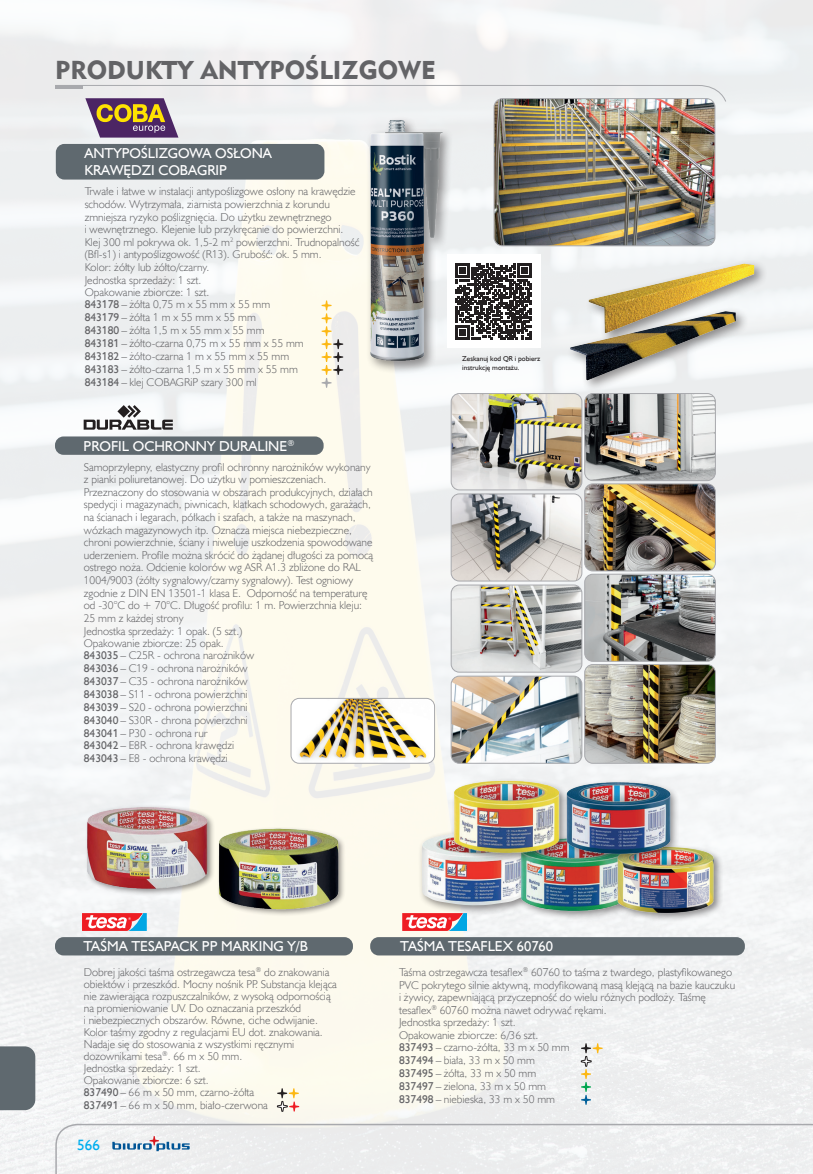
<style>
.page{position:relative;width:813px;height:1174px;background:#fff}
.page>*{position:absolute;margin:0;border:0;box-sizing:border-box;transform-origin:0 0}
.Rozdziały_nie_do_spisu{font:25.65px "Geometric 415 Blk EU";color:#636366}
.t1{font:15px "Humanst 521 EU";color:#00aeef}
.Nazwa_modułu_A{font:14.4px/17.2px "Humanst 521 EU";color:#fff}
.Nazwa_modułu_C{font:14.4px "Humanst 521 EU";color:#fff}
.opis_produktów{font:11.4px/12.6px "Humanst 521 Lt EU";color:#636366}
.opis_produktów-2{font:7.2px/8.7px "Humanst 521 EU";color:#231f20}
.s1{font-family:"Humanst 521 EU"}
</style>
<div class="page">
<img style="left:0;top:0;width:812px;height:1174px">
<svg style="left:55px;top:1123px;width:757px;height:51px"></svg>
<svg style="left:112px;top:1136px;width:77px;height:15px"></svg>
<div style="left:0;top:1046px;width:35px;height:64px;background:#5f696f"></div>
<div style="left:55px;top:436px;width:268px;height:19px;background:#5f696f;border-radius:9px"></div>
<svg style="left:84px;top:405px;width:89px;height:24px"></svg>
<img style="left:584px;top:484px;width:131px;height:87px">
<div style="left:584px;top:483px;width:131px;height:88px;border:1px solid #a8a9ad;border-radius:8px"></div>
<img style="left:584px;top:664px;width:131px;height:99px">
<div style="left:584px;top:664px;width:131px;height:99px;border:1px solid #a8a9ad;border-radius:8px"></div>
<img style="left:584px;top:574px;width:131px;height:87px">
<div style="left:584px;top:574px;width:131px;height:87px;border:1px solid #a8a9ad;border-radius:8px"></div>
<img style="left:584px;top:393px;width:131px;height:87px">
<div style="left:584px;top:393px;width:131px;height:88px;border:1px solid #a8a9ad;border-radius:8px"></div>
<img style="left:451px;top:393px;width:130px;height:97px">
<div style="left:450px;top:393px;width:132px;height:97px;border:1px solid #a8a9ad;border-radius:8px"></div>
<img style="left:451px;top:494px;width:130px;height:87px">
<div style="left:450px;top:493px;width:132px;height:88px;border:1px solid #a8a9ad;border-radius:8px"></div>
<img style="left:451px;top:585px;width:130px;height:87px">
<div style="left:450px;top:584px;width:132px;height:88px;border:1px solid #a8a9ad;border-radius:8px"></div>
<img style="left:451px;top:676px;width:130px;height:87px">
<div style="left:450px;top:676px;width:132px;height:87px;border:1px solid #a8a9ad;border-radius:8px"></div>
<img style="left:291px;top:698px;width:143px;height:65px">
<div style="left:290px;top:698px;width:144px;height:65px;border:1px solid #a8a9ad;border-radius:8px"></div>
<div style="left:56px;top:144px;width:268px;height:36px;background:#5f696f;border-radius:9px"></div>
<svg style="left:321px;top:300px;width:22px;height:88px;background:#ece3cc"></svg>
<svg style="left:55px;top:85px;width:671px;height:53px"></svg>
<div style="left:584px;top:259px;width:183px;height:87px;background:#231f20;opacity:.5"></div>
<img style="left:588px;top:264px;width:165px;height:69px">
<img style="left:494px;top:99px;width:220px;height:147px">
<div style="left:493px;top:98px;width:222px;height:148px;border:1px solid #a8a9ad;border-radius:9px"></div>
<div style="left:565px;top:306px;width:183px;height:87px;background:#231f20;opacity:.5"></div>
<img style="left:570px;top:311px;width:165px;height:69px">
<div style="left:365px;top:116px;width:88px;height:258px;background:#231f20;opacity:.5"></div>
<img style="left:369px;top:93px;width:73px;height:293px">
<div style="left:370px;top:937px;width:374px;height:18px;background:#5f696f;border-radius:9px"></div>
<svg style="left:580px;top:1043px;width:22px;height:61px"></svg>
<svg style="left:402px;top:913px;width:64px;height:18px"></svg>
<div style="left:418px;top:829px;width:119px;height:87px;background:#231f20;opacity:.5"></div>
<img style="left:421px;top:833px;width:93px;height:73px">
<div style="left:85px;top:804px;width:130px;height:92px;background:#231f20;opacity:.5"></div>
<img style="left:84px;top:804px;width:126px;height:85px">
<div style="left:55px;top:937px;width:298px;height:18px;background:#5f696f;border-radius:9px"></div>
<svg style="left:277px;top:1088px;width:22px;height:27px"></svg>
<svg style="left:82px;top:913px;width:65px;height:18px"></svg>
<div style="left:216px;top:826px;width:130px;height:90px;background:#231f20;opacity:.5"></div>
<img style="left:216px;top:825px;width:125px;height:86px">
<div style="left:518px;top:834px;width:117px;height:86px;background:#231f20;opacity:.5"></div>
<img style="left:514px;top:863px;width:99px;height:48px">
<div style="left:613px;top:843px;width:110px;height:79px;background:#231f20;opacity:.5"></div>
<img style="left:613px;top:822px;width:104px;height:104px">
<div style="left:562px;top:779px;width:117px;height:84px;background:#231f20;opacity:.5"></div>
<img style="left:568px;top:778px;width:107px;height:78px">
<div style="left:450px;top:777px;width:118px;height:86px;background:#231f20;opacity:.5"></div>
<div style="left:447px;top:255px;width:93px;height:93px;background:#fff"></div>
<svg style="left:455px;top:263px;width:76px;height:76px"></svg>
<p class="Rozdziały_nie_do_spisu" style="left:55px;top:54px;width:382px">PRODUKTY ANTYPOŚLIZGOWE</p>
<p class="Nazwa_modułu_A" style="left:84px;top:144px;width:189px">ANTYPOŚLIZGOWA OSŁONA<br>KRAWĘDZI COBAGRIP</p>
<p class="opis_produktów" style="left:85px;top:185px;width:276px">Trwałe i łatwe w instalacji antypoślizgowe osłony na krawędzie schodów. Wytrzymała, ziarnista powierzchnia z korundu zmniejsza ryzyko poślizgnięcia. Do użytku zewnętrznego<br>i wewnętrznego. Klejenie lub przykręcanie do powierzchni.<br>Klej 300 ml pokrywa ok. 1,5-2 m<sup>2</sup> powierzchni. Trudnopalność (Bfl-s1) i antypoślizgowość (R13). Grubość: ok. 5 mm.<br>Kolor: żółty lub żółto/czarny.</p>
<p class="opis_produktów" style="left:85px;top:273px;width:118px">Jednostka sprzedaży: 1 szt.</p>
<p class="opis_produktów" style="left:85px;top:286px;width:126px">Opakowanie zbiorcze: 1 szt.</p>
<p class="opis_produktów" style="left:85px;top:298px;width:187px"><span class="s1">843178</span> – żółta 0,75 m x 55 mm x 55 mm</p>
<p class="opis_produktów" style="left:85px;top:311px;width:173px"><span class="s1">843179</span> – żółta 1 m x 55 mm x 55 mm</p>
<p class="opis_produktów" style="left:85px;top:324px;width:181px"><span class="s1">843180</span> – żółta 1,5 m x 55 mm x 55 mm</p>
<p class="opis_produktów" style="left:85px;top:336px;width:220px"><span class="s1">843181</span> – żółto-czarna 0,75 m x 55 mm x 55 mm</p>
<p class="opis_produktów" style="left:85px;top:349px;width:206px"><span class="s1">843182</span> – żółto-czarna 1 m x 55 mm x 55 mm</p>
<p class="opis_produktów" style="left:85px;top:362px;width:214px"><span class="s1">843183</span> – żółto-czarna 1,5 m x 55 mm x 55 mm</p>
<p class="opis_produktów" style="left:85px;top:375px;width:174px"><span class="s1">843184</span> – klej COBAGRiP szary 300 ml</p>
<p class="Nazwa_modułu_A" style="left:83px;top:437px;width:212px">PROFIL OCHRONNY DURALINE<sup>®</sup></p>
<p class="opis_produktów" style="left:84px;top:460px;width:291px">Samoprzylepny, elastyczny profil ochronny narożników wykonany z pianki poliuretanowej. Do użytku w pomieszczeniach.<br>Przeznaczony do stosowania w obszarach produkcyjnych, działach spedycji i magazynach, piwnicach, klatkach schodowych, garażach, na ścianach i legarach, półkach i szafach, a także na maszynach, wózkach magazynowych itp. Oznacza miejsca niebezpieczne, chroni powierzchnie, ściany i niweluje uszkodzenia spowodowane uderzeniem. Profile można skrócić do żądanej długości za pomocą ostrego noża. Odcienie kolorów wg ASR A1.3 zbliżone do RAL 1004/9003 (żółty sygnałowy/czarny sygnałowy). Test ogniowy zgodnie z DIN EN 13501-1 klasa E. Odporność na temperaturę od -30°C do + 70°C. Długość profilu: 1 m. Powierzchnia kleju:<br>25 mm z każdej strony</p>
<p class="opis_produktów" style="left:84px;top:624px;width:160px">Jednostka sprzedaży: 1 opak. (5 szt.)</p>
<p class="opis_produktów" style="left:84px;top:636px;width:141px">Opakowanie zbiorcze: 25 opak.</p>
<p class="opis_produktów" style="left:84px;top:649px;width:172px"><span class="s1">843035</span> – C25R - ochrona narożników</p>
<p class="opis_produktów" style="left:84px;top:661px;width:165px"><span class="s1">843036</span> – C19 - ochrona narożników</p>
<p class="opis_produktów" style="left:84px;top:674px;width:165px"><span class="s1">843037</span> – C35 - ochrona narożników</p>
<p class="opis_produktów" style="left:84px;top:687px;width:165px"><span class="s1">843038</span> – S11 - ochrona powierzchni</p>
<p class="opis_produktów" style="left:84px;top:700px;width:165px"><span class="s1">843039</span> – S20 - ochrona powierzchni</p>
<p class="opis_produktów" style="left:84px;top:713px;width:165px"><span class="s1">843040</span> – S30R - chrona powierzchni</p>
<p class="opis_produktów" style="left:84px;top:726px;width:125px"><span class="s1">843041</span> – P30 - ochrona rur</p>
<p class="opis_produktów" style="left:84px;top:739px;width:152px"><span class="s1">843042</span> – E8R - ochrona krawędzi</p>
<p class="opis_produktów" style="left:84px;top:752px;width:145px"><span class="s1">843043</span> – E8 - ochrona krawędzi</p>
<p class="opis_produktów-2" style="left:462px;top:354px;width:79px">Zeskanuj kod QR i pobierz instrukcję montażu.</p>
<p class="Nazwa_modułu_A" style="left:83px;top:937px;width:226px">TAŚMA TESAPACK PP MARKING Y/B</p>
<p class="opis_produktów" style="left:84px;top:966px;width:254px;line-height:12px">Dobrej jakości taśma ostrzegawcza tesa<sup>®</sup> do znakowania obiektów i przeszkód. Mocny nośnik PP. Substancja klejąca nie zawierająca rozpuszczalników, z wysoką odpornością na promieniowanie UV. Do oznaczania przeszkód<br>i niebezpiecznych obszarów. Równe, ciche odwijanie.<br>Kolor taśmy zgodny z regulacjami EU dot. znakowania.<br>Nadaje się do stosowania z wszystkimi ręcznymi dozownikami tesa<sup>®</sup>. 66 m x 50 mm.</p>
<p class="opis_produktów" style="left:84px;top:1061px;width:118px">Jednostka sprzedaży: 1 szt.</p>
<p class="opis_produktów" style="left:84px;top:1073px;width:126px">Opakowanie zbiorcze: 6 szt.</p>
<p class="opis_produktów" style="left:84px;top:1085px;width:172px"><span class="s1">837490</span> – 66 m x 50 mm, czarno-żółta</p>
<p class="opis_produktów" style="left:84px;top:1098px;width:185px"><span class="s1">837491</span> – 66 m x 50 mm, biało-czerwona</p>
<h2 class="t1" style="left:77px;top:1135px;width:24px">566</h2>
<p class="Nazwa_modułu_C" style="left:400px;top:937px;width:154px">TAŚMA TESAFLEX 60760</p>
<p class="opis_produktów" style="left:399px;top:965px;width:337px">Taśma ostrzegawcza tesaflex<sup>®</sup> 60760 to taśma z twardego, plastyfikowanego PVC pokrytego silnie aktywną, modyfikowaną masą klejącą na bazie kauczuku i żywicy, zapewniającą przyczepność do wielu różnych podłoży. Taśmę tesaflex<sup>®</sup> 60760 można nawet odrywać rękami.</p>
<p class="opis_produktów" style="left:399px;top:1016px;width:118px">Jednostka sprzedaży: 1 szt.</p>
<p class="opis_produktów" style="left:399px;top:1028px;width:141px">Opakowanie zbiorcze: 6/36 szt.</p>
<p class="opis_produktów" style="left:399px;top:1040px;width:172px"><span class="s1">837493</span> – czarno-żółta, 33 m x 50 mm</p>
<p class="opis_produktów" style="left:399px;top:1053px;width:137px"><span class="s1">837494</span> – biała, 33 m x 50 mm</p>
<p class="opis_produktów" style="left:399px;top:1066px;width:139px"><span class="s1">837495</span> – żółta, 33 m x 50 mm</p>
<p class="opis_produktów" style="left:399px;top:1079px;width:148px"><span class="s1">837497</span> – zielona, 33 m x 50 mm</p>
<p class="opis_produktów" style="left:399px;top:1092px;width:157px"><span class="s1">837498</span> – niebieska, 33 m x 50 mm</p>
</div>
